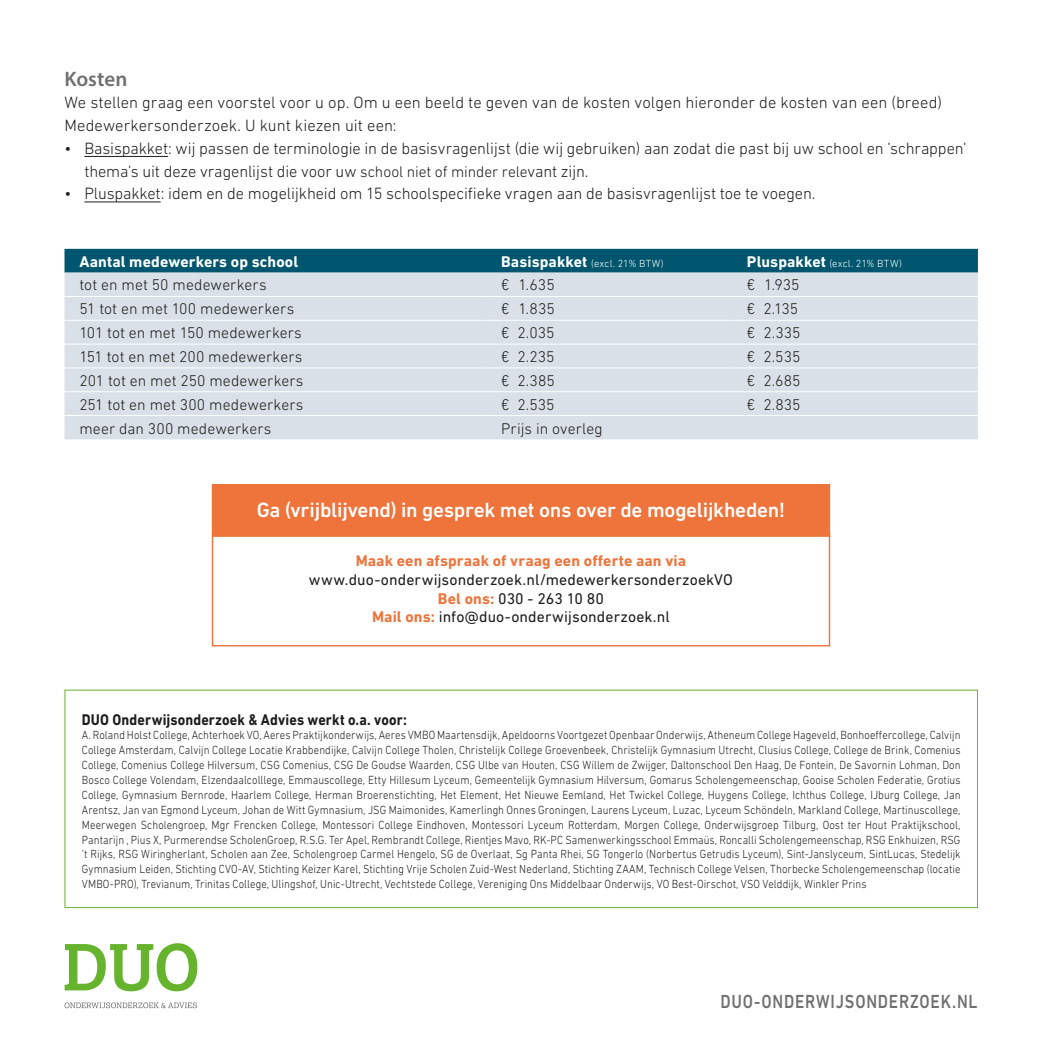
<style>
.page{position:relative;width:1042px;height:1042px;background:#fff}
.page>*{position:absolute;margin:0;border:0;box-sizing:border-box;transform-origin:0 0}
.t1{font:500 21px "DIN Next LT Pro";letter-spacing:-.015em;color:#fff}
.t2{font:600 21px "Myriad Pro";color:#70706f}
.t3{font:500 19.25px "DIN Next LT Pro";letter-spacing:.05em;color:#70706f;scale:.85 1}
.t4{font:300 16.62px/22.8px "DIN Next LT Pro";letter-spacing:-.005em;color:#1d1d1b}
.t5{font:300 15.75px "DIN Next LT Pro";letter-spacing:.005em;color:#1d1d1b}
.t6{font:15.75px/18.9px "DIN Next LT Pro";letter-spacing:.005em;color:#1d1d1b;text-align:center}
.t7{font:700 15.75px "DIN Next LT Pro";letter-spacing:.01em;color:#1d1d1b;scale:.9 1}
.t8{font:700 15.75px "DIN Next LT Pro";letter-spacing:.01em;color:#ee743b}
.t9{font:700 15.75px "DIN Next LT Pro";letter-spacing:.01em;color:#fff}
.t10{font:300 11.9px/14.9px "DIN Next LT Pro";letter-spacing:.01em;color:#1d1d1b;text-align:justify;scale:.9 1}
.t11{font:300 10.5px "DIN Next LT Pro";letter-spacing:.02em;color:#fff}
.s1{font-size:15.75px}
.s2{font-weight:700;font-size:15.75px}
.s3{font-weight:700;color:#ee743b}
</style>
<div class="page">
<div style="left:64px;top:690px;width:914px;height:218px;border:1px solid #66b32e"></div>
<svg style="left:64px;top:1002px;width:133px;height:6px"></svg>
<svg style="left:65px;top:943px;width:132px;height:48px"></svg>
<hr style="left:84px;top:156px;width:84px;height:1px;background:#1d1d1b">
<hr style="left:84px;top:201px;width:77px;height:1px;background:#1d1d1b">
<div style="left:64px;top:249px;width:914px;height:24px;background:#00566e"></div>
<div style="left:64px;top:273px;width:914px;height:166px;background:#d9e0e7"></div>
<hr style="left:64px;top:296px;width:422px;height:1px;background:#fff">
<hr style="left:486px;top:296px;width:246px;height:1px;background:#fff">
<hr style="left:732px;top:296px;width:246px;height:1px;background:#fff">
<hr style="left:64px;top:320px;width:422px;height:1px;background:#fff">
<hr style="left:486px;top:320px;width:246px;height:1px;background:#fff">
<hr style="left:732px;top:320px;width:246px;height:1px;background:#fff">
<hr style="left:64px;top:344px;width:422px;height:1px;background:#fff">
<hr style="left:486px;top:344px;width:246px;height:1px;background:#fff">
<hr style="left:732px;top:344px;width:246px;height:1px;background:#fff">
<hr style="left:64px;top:368px;width:422px;height:1px;background:#fff">
<hr style="left:486px;top:368px;width:246px;height:1px;background:#fff">
<hr style="left:732px;top:368px;width:246px;height:1px;background:#fff">
<hr style="left:64px;top:391px;width:422px;height:1px;background:#fff">
<hr style="left:486px;top:391px;width:246px;height:1px;background:#fff">
<hr style="left:732px;top:391px;width:246px;height:1px;background:#fff">
<hr style="left:64px;top:415px;width:422px;height:1px;background:#fff">
<hr style="left:486px;top:415px;width:246px;height:1px;background:#fff">
<hr style="left:732px;top:415px;width:246px;height:1px;background:#fff">
<div style="left:212px;top:532px;width:618px;height:114px;border:1px solid #ee743b"></div>
<div style="left:212px;top:484px;width:618px;height:53px;background:#ee743b;border:1px solid #ee743b"></div>
<h1 class="t2" style="left:64px;top:65px;width:65px">Kosten</h1>
<h3 class="t4" style="left:64px;top:91px;width:879px">We stellen graag een voorstel voor u op. Om u een beeld te geven van de kosten volgen hieronder de kosten van een (breed)<br>Medewerkersonderzoek. U kunt kiezen uit een:</h3>
<h3 class="t4" style="left:84px;top:137px;width:884px;text-indent:-20px">• Basispakket: wij passen de terminologie in de basisvragenlijst (die wij gebruiken) aan zodat die past bij uw school en ’schrappen’ thema’s uit deze vragenlijst die voor uw <span class="s1">school niet of minder rele</span>vant zijn.</h3>
<h3 class="t4" style="left:64px;top:182px;width:752px">• Pluspakket: idem en de mogelijkheid om 15 schoolspecifieke vragen aan de basisvragenlijst toe te voegen.</h3>
<h3 class="t9" style="left:79px;top:252px;width:220px">Aantal medewerkers op school</h3>
<p class="t11" style="left:501px;top:257px;width:164px"><span class="s2">Basispakket</span> (excl. 21% BTW)</p>
<p class="t11" style="left:747px;top:257px;width:156px"><span class="s2">Pluspakket</span> (excl. 21% BTW)</p>
<h3 class="t5" style="left:79px;top:276px;width:189px">tot en met 50 medewerkers</h3>
<h3 class="t5" style="left:501px;top:276px;width:55px">€ 1.635</h3>
<h3 class="t5" style="left:747px;top:276px;width:54px">€ 1.935</h3>
<h3 class="t5" style="left:79px;top:300px;width:216px">51 tot en met 100 medewerkers</h3>
<h3 class="t5" style="left:501px;top:300px;width:55px">€ 1.835</h3>
<h3 class="t5" style="left:747px;top:300px;width:53px">€ 2.135</h3>
<h3 class="t5" style="left:79px;top:324px;width:224px">101 tot en met 150 medewerkers</h3>
<h3 class="t5" style="left:501px;top:324px;width:55px">€ 2.035</h3>
<h3 class="t5" style="left:747px;top:324px;width:55px">€ 2.335</h3>
<h3 class="t5" style="left:79px;top:347px;width:225px">151 tot en met 200 medewerkers</h3>
<h3 class="t5" style="left:501px;top:347px;width:55px">€ 2.235</h3>
<h3 class="t5" style="left:747px;top:347px;width:55px">€ 2.535</h3>
<h3 class="t5" style="left:79px;top:371px;width:226px">201 tot en met 250 medewerkers</h3>
<h3 class="t5" style="left:501px;top:371px;width:55px">€ 2.385</h3>
<h3 class="t5" style="left:747px;top:371px;width:55px">€ 2.685</h3>
<h3 class="t5" style="left:79px;top:395px;width:225px">251 tot en met 300 medewerkers</h3>
<h3 class="t5" style="left:501px;top:395px;width:55px">€ 2.535</h3>
<h3 class="t5" style="left:747px;top:395px;width:55px">€ 2.835</h3>
<h3 class="t5" style="left:79px;top:419px;width:193px">meer dan 300 medewerkers</h3>
<h3 class="t5" style="left:501px;top:419px;width:103px">Prijs in overleg</h3>
<h1 class="t1" style="left:257px;top:497px;width:530px">Ga (vrijblijvend) in gesprek met ons over de mogelijkheden!</h1>
<h3 class="t8" style="left:356px;top:551px;width:332px">Maak een afspraak of vraag een offerte aan via</h3>
<h3 class="t6" style="left:309px;top:569px;width:426px">www.duo-onderwijsonderzoek.nl/medewerkersonderzoekVO<br><span class="s3">Bel ons:</span> 030 - 263 10 80<br><span class="s3">Mail ons:</span> info@duo-onderwijsonderzoek.nl</h3>
<h3 class="t7" style="left:82px;top:710px;width:363px">DUO Onderwijsonderzoek &amp; Advies werkt o.a. voor:</h3>
<p class="t10" style="left:82px;top:728px;width:978px">A. Roland Holst College, Achterhoek VO, Aeres Praktijkonderwijs, Aeres VMBO Maartensdijk, Apeldoorns Voortgezet Openbaar Onderwijs, Atheneum College Hageveld, Bonhoeffercollege, Calvijn College Amsterdam, Calvijn College Locatie Krabbendijke, Calvijn College Tholen, Christelijk College Groevenbeek, Christelijk Gymnasium Utrecht, Clusius College, College de Brink, Comenius College, Comenius College Hilversum, CSG Comenius, CSG De Goudse Waarden, CSG Ulbe van Houten, CSG Willem de Zwijger, Daltonschool Den Haag, De Fontein, De Savornin Lohman, Don Bosco College Volendam, Elzendaalcolllege, Emmauscollege, Etty Hillesum Lyceum, Gemeentelijk Gymnasium Hilversum, Gomarus Scholengemeenschap, Gooise Scholen Federatie, Grotius College, Gymnasium Bernrode, Haarlem College, Herman Broerenstichting, Het Element, Het Nieuwe Eemland, Het Twickel College, Huygens College, Ichthus College, IJburg College, Jan Arentsz, Jan van Egmond Lyceum, Johan de Witt Gymnasium, JSG Maimonides, Kamerlingh Onnes Groningen, Laurens Lyceum, Luzac, Lyceum Schöndeln, Markland College, Martinuscollege, Meerwegen Scholengroep, Mgr Frencken College, Montessori College Eindhoven, Montessori Lyceum Rotterdam, Morgen College, Onderwijsgroep Tilburg, Oost ter Hout Praktijkschool, Pantarijn , Pius X, Purmerendse ScholenGroep, R.S.G. Ter Apel, Rembrandt College, Rientjes Mavo, RK-PC Samenwerkingsschool Emmaüs, Roncalli Scholengemeenschap, RSG Enkhuizen, RSG ’t Rijks, RSG Wiringherlant, Scholen aan Zee, Scholengroep Carmel Hengelo, SG de Overlaat, Sg Panta Rhei, SG Tongerlo (Norbertus Getrudis Lyceum), Sint-Janslyceum, SintLucas, Stedelijk Gymnasium Leiden, Stichting CVO-AV, Stichting Keizer Karel, Stichting Vrije Scholen Zuid-West Nederland, Stichting ZAAM, Technisch College Velsen, Thorbecke Scholengemeenschap (locatie VMBO-PRO), Trevianum, Trinitas College, Ulingshof, Unic-Utrecht, Vechtstede College, Vereniging Ons Middelbaar Onderwijs, VO Best-Oirschot, VSO Velddijk, Winkler Prins</p>
<h2 class="t3" style="left:720px;top:990px;width:304px">DUO-ONDERWIJSONDERZOEK.NL</h2>
</div>
